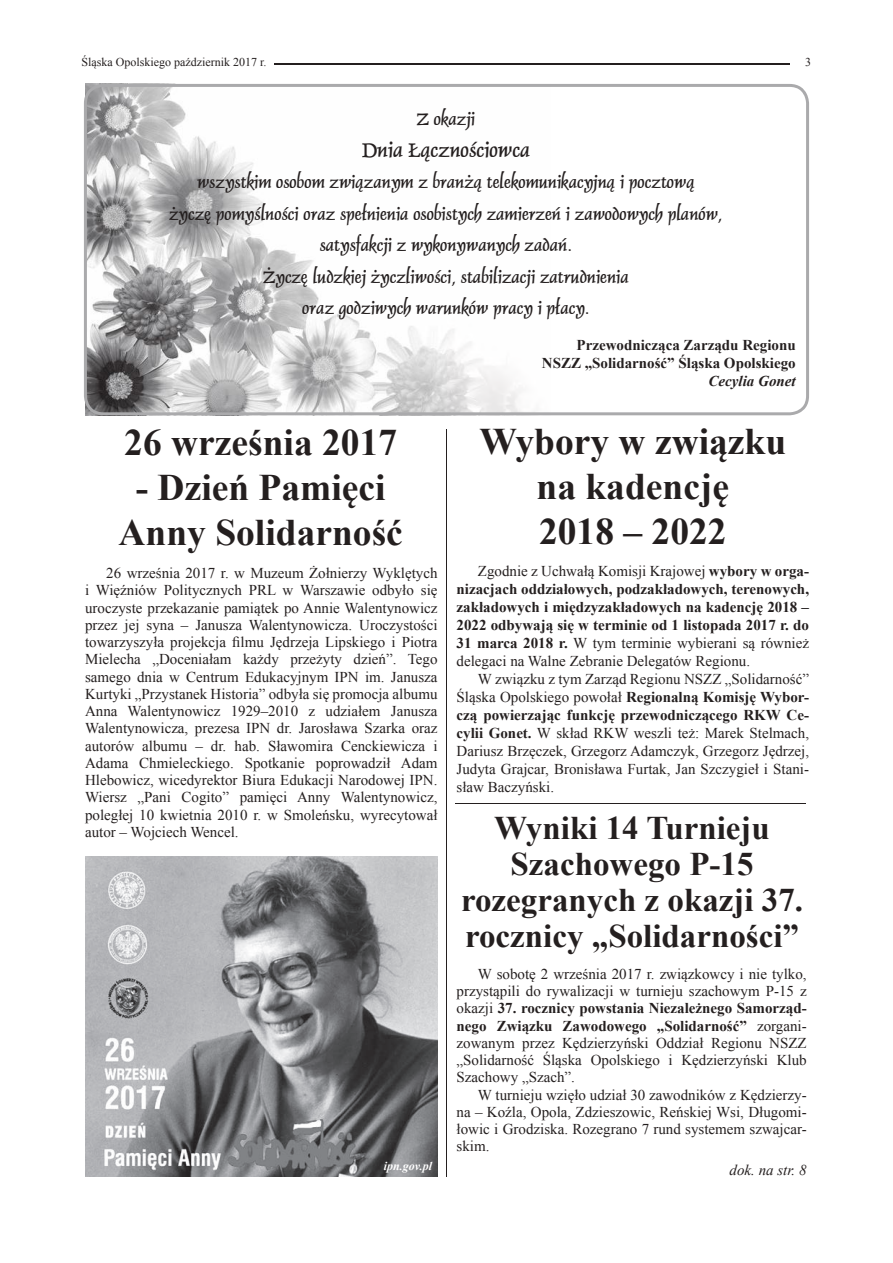
<style>
.page{position:relative;width:893px;height:1263px;background:#fff}
.page>*{position:absolute;margin:0;border:0;box-sizing:border-box;transform-origin:0 0}
.t1{font:700 37.5px/45px "Times New Roman";color:#241f1f;text-align:center}
.t2{font:700 33px/36px "Times New Roman";color:#241f1f;text-align:center}
.t3{font:700 19.5px "EFN Delfin";color:#241f1f}
.t4{font:700 16.5px/31.5px "EFN Delfin";color:#241f1f;text-align:center}
.t5{font:15px/17.2px "Times New Roman";color:#241f1f;text-align:justify}
.t6{font:700 15px/18px "Times New Roman";color:#241f1f;text-align:right}
.t7{font:italic 700 15px "Times New Roman";color:#241f1f}
.t8{font:italic 15px "Times New Roman";color:#241f1f}
.t9{font:12px "Times New Roman";color:#241f1f}
.t10{font:italic 700 12px "Times New Roman";color:#fff}
.s1{font-weight:400}
.s2{font-weight:700}
</style>
<div class="page">
<hr style="left:274px;top:64px;width:515px;height:1px;background:#241f1f">
<svg style="left:84px;top:84px;width:725px;height:331px"></svg>
<img style="left:85px;top:856px;width:352px;height:321px">
<hr style="left:446px;top:429px;width:1px;height:748px;background:#241f1f">
<hr style="left:455px;top:803px;width:351px;height:1px;background:#241f1f">
<p class="t9" style="left:82px;top:53px;width:186px">Śląska Opolskiego październik 2017 r.</p>
<p class="t9" style="left:805px;top:53px;width:7px">3</p>
<p class="t4" style="left:417px;top:104px;width:60px">Z okazji</p>
<h3 class="t3" style="left:362px;top:137px;width:170px">Dnia Łącznościowca</h3>
<p class="t4" style="left:169px;top:167px;width:555px">wszystkim osobom związanym z branżą telekomunikacyjną i pocztową<br>życzę pomyślności oraz spełnienia osobistych zamierzeń i zawodowych planów, satysfakcji z wykonywanych zadań.<br>Życzę ludzkiej życzliwości, stabilizacji zatrudnienia<br>oraz godziwych warunków pracy i płacy.</p>
<p class="t6" style="left:542px;top:336px;width:255px">Przewodnicząca Zarządu Regionu<br>NSZZ „Solidarność” Śląska Opolskiego</p>
<p class="t7" style="left:709px;top:371px;width:89px">Cecylia Gonet</p>
<h1 class="t1" style="left:124px;top:419px;width:274px">26 września 2017</h1>
<h1 class="t1" style="left:118px;top:464px;width:286px">- Dzień Pamięci<br>Anny Solidarność</h1>
<h1 class="t1" style="left:479px;top:418px;width:308px">Wybory w związku na kadencję<br>2018 – 2022</h1>
<p class="t5" style="left:85px;top:564px;width:354px;text-indent:21px">26 września 2017 r. w Muzeum Żołnierzy Wyklętych i Więźniów Politycznych PRL w Warszawie odbyło się uroczyste przekazanie pamiątek po Annie Walentynowicz przez jej syna – Janusza Walentynowicza. Uroczystości towarzyszyła projekcja filmu Jędrzeja Lipskiego i Piotra Mielecha „Doceniałam każdy przeżyty dzień”. Tego samego dnia w Centrum Edukacyjnym IPN im. Janusza Kurtyki „Przystanek Historia” odbyła się promocja albumu Anna Walentynowicz 1929–2010 z udziałem Janusza Walentynowicza, prezesa IPN dr. Jarosława Szarka oraz autorów albumu – dr. hab. Sławomira Cenckiewicza i Adama Chmieleckiego. Spotkanie poprowadził Adam Hlebowicz, wicedyrektor Biura Edukacji Narodowej IPN.<br>Wiersz „Pani Cogito” pamięci Anny Walentynowicz, poległej 10 kwietnia 2010 r. w Smoleńsku, wyrecytował autor – Wojciech Wencel.</p>
<p class="t6" style="left:457px;top:561px;width:354px;text-align:justify;text-indent:21px"><span class="s1">Zgodnie z Uchwałą Komisji Krajowej</span> wybory w orga&shy;nizacjach oddziałowych, podzakładowych, terenowych, zakładowych i międzyzakładowych na kadencję 2018 – 2022 odbywają się w terminie od 1 listopada 2017 r. do 31 marca 2018 r. <span class="s1">W tym terminie wybierani są również delegaci na Walne Zebranie Delegatów Regionu.</span></p>
<p class="t5" style="left:457px;top:669px;width:354px;line-height:18px;text-indent:21px">W związku z tym Zarząd Regionu NSZZ „Solidarność” Śląska Opolskiego powołał <span class="s2">Regionalną Komisję Wybor&shy;czą powierzając funkcję przewodniczącego RKW Ce&shy;cylii Gonet.</span> W skład RKW weszli też: Marek Stelmach, Dariusz Brzęczek, Grzegorz Adamczyk, Grzegorz Jędrzej, Judyta Grajcar, Bronisława Furtak, Jan Szczygieł i Stani&shy;sław Baczyński.</p>
<h2 class="t2" style="left:461px;top:809px;width:344px">Wyniki 14 Turnieju<br>Szachowego P-15 rozegranych z okazji 37. rocznicy „Solidarności”</h2>
<p class="t5" style="left:457px;top:965px;width:352px;text-indent:21px">W sobotę 2 września 2017 r. związkowcy i nie tylko, przystąpili do rywalizacji w turnieju szachowym P-15 z okazji <span class="s2">37. rocznicy powstania Niezależnego Samorząd&shy;nego Związku Zawodowego „Solidarność”</span> zorgani&shy;zowanym przez Kędzierzyński Oddział Regionu NSZZ „Solidarność Śląska Opolskiego i Kędzierzyński Klub Szachowy „Szach”.</p>
<p class="t5" style="left:457px;top:1085px;width:352px;text-indent:21px">W turnieju wzięło udział 30 zawodników z Kędzierzy&shy;na – Koźla, Opola, Zdzieszowic, Reńskiej Wsi, Długomi&shy;łowic i Grodziska. Rozegrano 7 rund systemem szwajcar&shy;skim.</p>
<p class="t8" style="left:729px;top:1160px;width:79px">dok. na str. 8</p>
<p class="t10" style="left:384px;top:1157px;width:50px">ipn.gov.pl</p>
</div>
